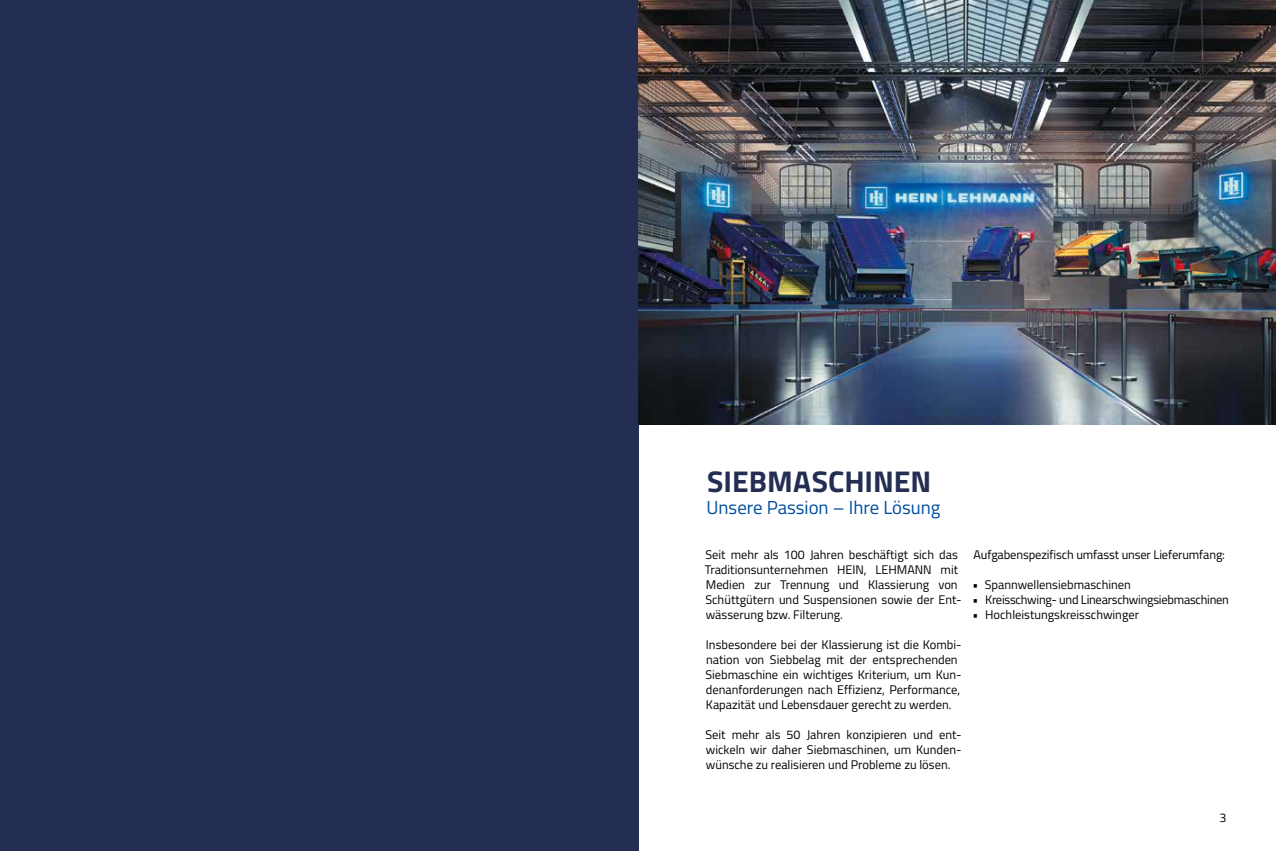
<style>
.page{position:relative;width:1276px;height:851px;background:#fff}
.page>*{position:absolute;margin:0;border:0;box-sizing:border-box;transform-origin:0 0}
.t1{font:700 30px "Titillium";letter-spacing:.005em;color:#232e52}
.t2{font:18.75px "Titillium";color:#004f9f}
.t3{font:12.5px/15px "Titillium";color:#000}
.t4{font:12.5px "Titillium";letter-spacing:-.02em;color:#000}
</style>
<div class="page">
<div style="left:0;top:0;width:638px;height:850px;background:#232e52"></div>
<img style="left:638px;top:0;width:638px;height:424px">
<h1 class="t1" style="left:707px;top:458px;width:226px">SIEBMASCHINEN</h1>
<h2 class="t2" style="left:706px;top:493px;width:235px">Unsere Passion – Ihre Lösung</h2>
<p class="t3" style="left:705px;top:546px;width:258px">Seit mehr als 100 Jahren beschäftigt sich das Traditionsunternehmen HEIN, LEHMANN mit Medien zur Trennung und Klassierung von Schüttgütern und Suspensionen sowie der Ent&shy;wässerung bzw. Filterung.</p>
<p class="t3" style="left:705px;top:636px;width:258px">Insbesondere bei der Klassierung ist die Kombi&shy;nation von Siebbelag mit der entsprechenden Siebmaschine ein wichtiges Kriterium, um Kun&shy;denanforderungen nach Effizienz, Performance, Kapazität und Lebensdauer gerecht zu werden.</p>
<p class="t3" style="left:705px;top:726px;width:258px;text-align:justify">Seit mehr als 50 Jahren konzipieren und ent&shy;wickeln wir daher Siebmaschinen, um Kunden&shy;wünsche zu realisieren und Probleme zu lösen.</p>
<p class="t3" style="left:973px;top:546px;width:253px">Aufgabenspezifisch umfasst unser Lieferumfang:</p>
<p class="t3" style="left:972px;top:576px;width:160px">• Spannwellensiebmaschinen</p>
<p class="t4" style="left:972px;top:590px;width:258px">• Kreisschwing-- und Linearschwingsiebmaschinen</p>
<p class="t3" style="left:972px;top:606px;width:168px">• Hochleistungskreisschwinger</p>
<p class="t3" style="left:1219px;top:809px;width:8px">3</p>
</div>
